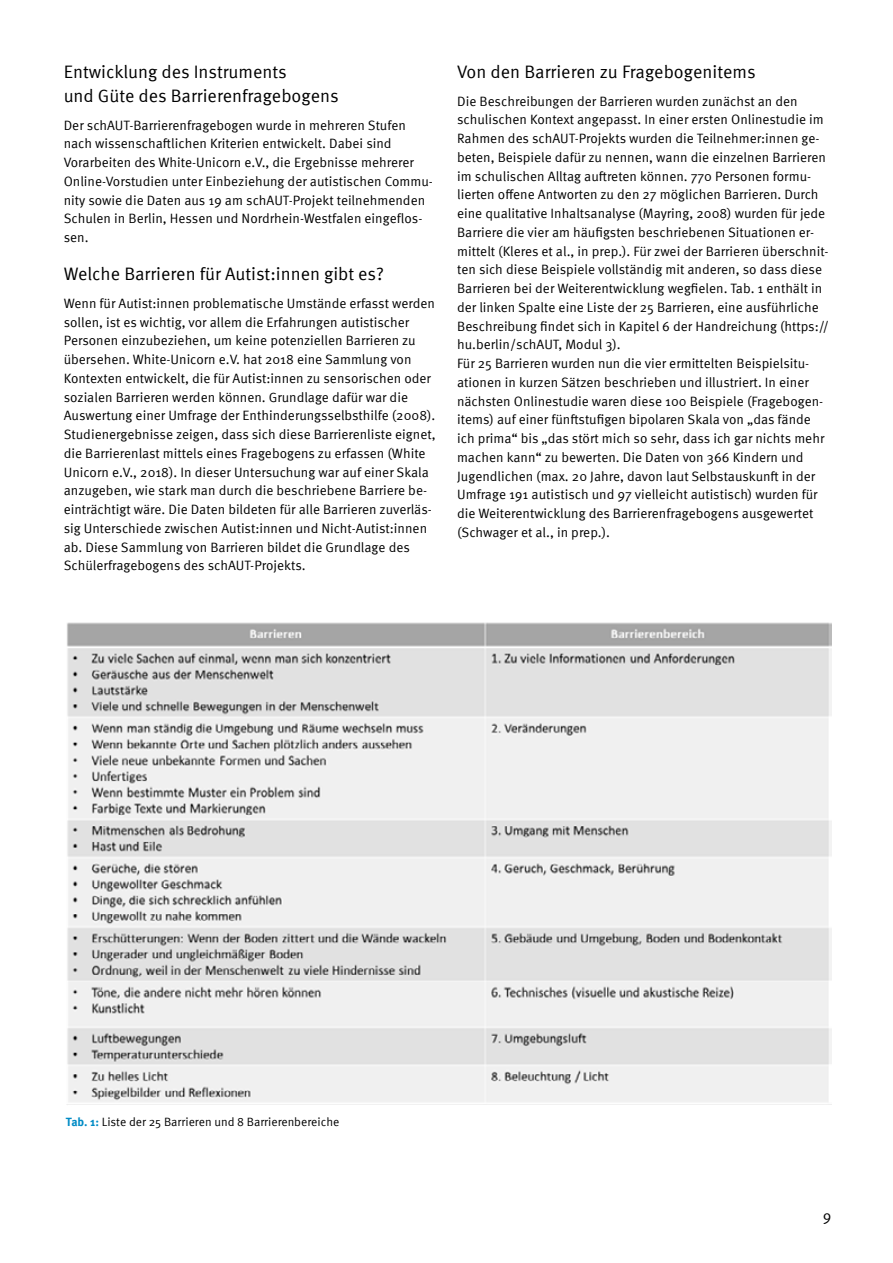
<style>
.page{position:relative;width:893px;height:1263px;background:#fff}
.page>*{position:absolute;margin:0;border:0;box-sizing:border-box;transform-origin:0 0}
.t1{font:18px/24px "Meta Pro";color:#000}
.t2{font:15px "Meta Pro";color:#000}
.t3{font:13.5px/18.8px "Meta Pro";color:#000}
.t4{font:12px "Meta Pro";color:#000}
.s1{font-weight:700;color:#008bc5}
</style>
<div class="page">
<img style="left:67px;top:622px;width:764px;height:483px">
<h1 class="t1" style="left:64px;top:58px;width:277px">Entwicklung des Instruments<br>und Güte des Barrierenfragebogens</h1>
<p class="t3" style="left:64px;top:115px;width:371px">Der schAUT-Barrierenfragebogen wurde in mehreren Stufen nach wissenschaftlichen Kriterien entwickelt. Dabei sind Vorarbeiten des White-Unicorn e.V., die Ergebnisse mehrerer Online-Vorstudien unter Einbeziehung der autistischen Commu&shy;nity sowie die Daten aus 19 am schAUT-Projekt teilnehmenden Schulen in Berlin, Hessen und Nordrhein-Westfalen eingeflos&shy;sen.</p>
<h1 class="t1" style="left:64px;top:260px;width:322px">Welche Barrieren für Autist:innen gibt es?</h1>
<p class="t3" style="left:64px;top:293px;width:373px">Wenn für Autist:innen problematische Umstände erfasst werden sollen, ist es wichtig, vor allem die Erfahrungen autistischer Personen einzubeziehen, um keine potenziellen Barrieren zu übersehen. White-Unicorn e.V. hat 2018 eine Sammlung von Kontexten entwickelt, die für Autist:innen zu sensorischen oder sozialen Barrieren werden können. Grundlage dafür war die Auswertung einer Umfrage der Enthinderungsselbsthilfe (2008).<br>Studienergebnisse zeigen, dass sich diese Barrierenliste eignet, die Barrierenlast mittels eines Fragebogens zu erfassen (White Unicorn e.V., 2018). In dieser Untersuchung war auf einer Skala anzugeben, wie stark man durch die beschriebene Barriere be&shy;einträchtigt wäre. Die Daten bildeten für alle Barrieren zuverläs&shy;sig Unterschiede zwischen Autist:innen und Nicht-Autist:innen ab. Diese Sammlung von Barrieren bildet die Grundlage des Schülerfragebogens des schAUT-Projekts.</p>
<h1 class="t1" style="left:457px;top:58px;width:300px">Von den Barrieren zu Fragebogenitems</h1>
<p class="t3" style="left:457px;top:91px;width:373px">Die Beschreibungen der Barrieren wurden zunächst an den schulischen Kontext angepasst. In einer ersten Onlinestudie im Rahmen des schAUT-Projekts wurden die Teilnehmer:innen ge&shy;beten, Beispiele dafür zu nennen, wann die einzelnen Barrieren im schulischen Alltag auftreten können. 770 Personen formu&shy;lierten offene Antworten zu den 27 möglichen Barrieren. Durch eine qualitative Inhaltsanalyse (Mayring, 2008) wurden für jede Barriere die vier am häufigsten beschriebenen Situationen er&shy;mittelt (Kleres et al., in prep.). Für zwei der Barrieren überschnit&shy;ten sich diese Beispiele vollständig mit anderen, so dass diese Barrieren bei der Weiterentwicklung wegfielen. Tab. 1 enthält in der linken Spalte eine Liste der 25 Barrieren, eine ausführliche Beschreibung findet sich in Kapitel 6 der Handreichung (https:// hu.berlin/schAUT, Modul 3).<br>Für 25 Barrieren wurden nun die vier ermittelten Beispielsitu&shy;ationen in kurzen Sätzen beschrieben und illustriert. In einer nächsten Onlinestudie waren diese 100 Beispiele (Fragebogen&shy;items) auf einer fünftstufigen bipolaren Skala von „das fände ich prima“ bis „das stört mich so sehr, dass ich gar nichts mehr machen kann“ zu bewerten. Die Daten von 366 Kindern und Jugendlichen (max. 20 Jahre, davon laut Selbstauskunft in der Umfrage 191 autistisch und 97 vielleicht autistisch) wurden für die Weiterentwicklung des Barrierenfragebogens ausgewertet (Schwager et al., in prep.).</p>
<p class="t4" style="left:66px;top:1113px;width:275px"><span class="s1">Tab. 1:</span> Liste der 25 Barrieren und 8 Barrierenbereiche</p>
<p class="t2" style="left:823px;top:1205px;width:10px">9</p>
</div>
